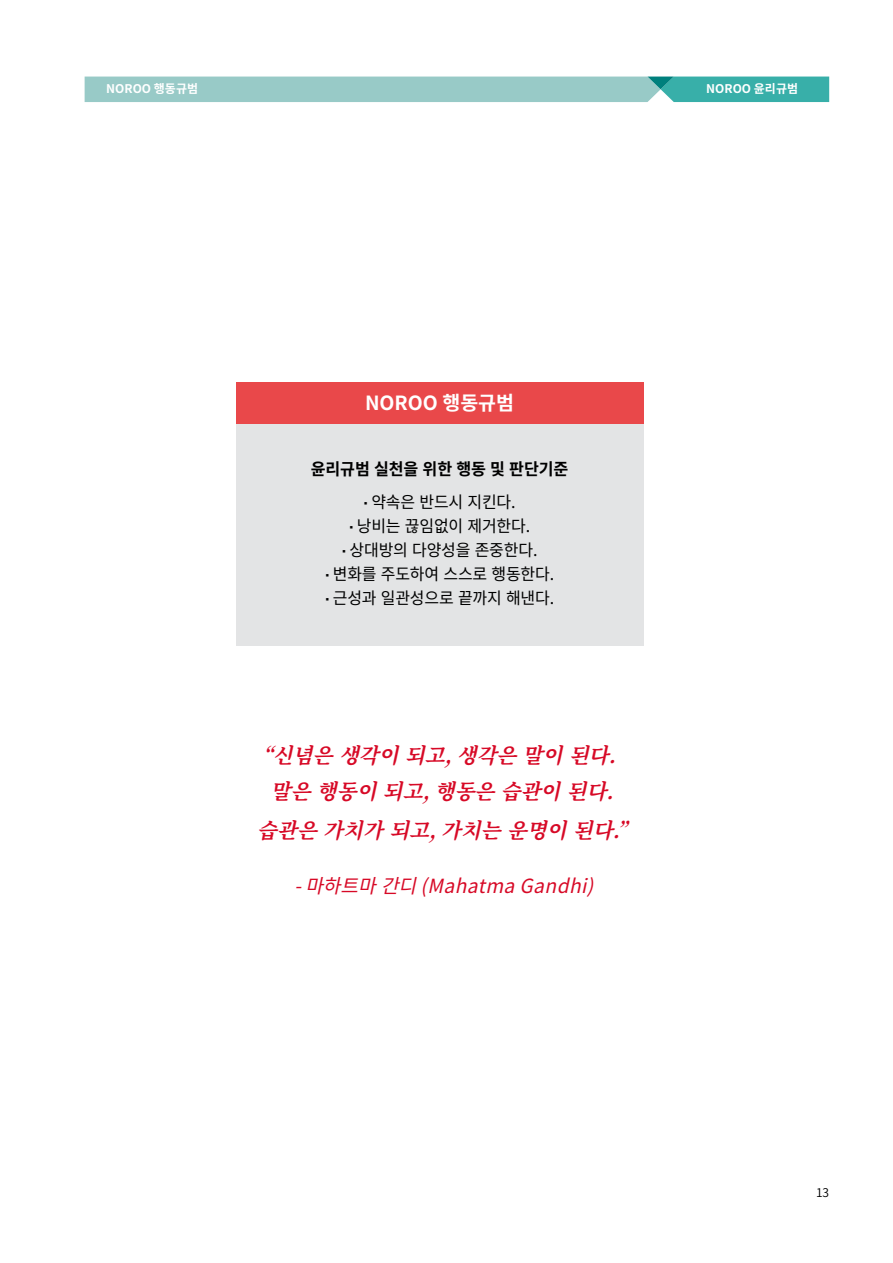
<style>
.page{position:relative;width:893px;height:1263px;background:#fff}
.page>*{position:absolute;margin:0;border:0;box-sizing:border-box;transform-origin:0 0}
.t1{font:italic 700 21px/36px "Noto Serif CJ Kkr";color:#d70926;text-align:center}
.t2{font:italic 19.5px "Noto Sans CJ Kkr";color:#d70926}
.t3{font:700 19.5px "Noto Sans CJ Kkr";color:#fff}
.t4{font:16.5px/24px "Noto Sans CJ Kkr";letter-spacing:-.01em;color:#000;text-align:center}
.t5{font:700 16.5px/33px "Noto Sans CJ Kkr";letter-spacing:-.01em;color:#000;text-align:center}
.t6{font:700 12px "Noto Sans CJ Kkr";color:#fff}
.t7{font:600 12px "Noto Sans CJ Kkr";color:#000}
.s1{font-family:"DIN Pro"}
.s2{font-weight:400}
.s3{font-family:"DIN Pro";font-weight:700}
</style>
<div class="page">
<svg style="left:85px;top:77px;width:744px;height:25px;background:#82c4c0"></svg>
<div style="left:236px;top:382px;width:407px;height:42px;background:#e9484a"></div>
<div style="left:236px;top:424px;width:407px;height:222px;background:#e3e4e5"></div>
<p class="t6" style="left:106px;top:82px;width:93px">NOROO 행동규범</p>
<p class="t6" style="left:706px;top:82px;width:93px">NOROO 윤리규범</p>
<p class="t3" style="left:365px;top:392px;width:151px">NOROO 행동규범</p>
<p class="t5" style="left:311px;top:453px;width:259px">윤리규범 실천을 위한 행동 및 판단기준 <span class="s1">∧</span> <span class="s2">약속은 반드시 지킨다.</span></p>
<p class="t4" style="left:325px;top:514px;width:231px"><span class="s3">∧</span> 낭비는 끊임없이 제거한다.<br><span class="s3">∧</span> 상대방의 다양성을 존중한다.<br><span class="s3">∧</span> 변화를 주도하여 스스로 행동한다. <span class="s3">∧</span> 근성과 일관성으로 끝까지 해낸다.</p>
<p class="t1" style="left:263px;top:737px;width:366px">“신념은생각이되고,생각은말이된다. 말은행동이되고,행동은습관이된다.</p>
<p class="t1" style="left:257px;top:812px;width:384px">습관은가치가되고,가치는운명이된다.”</p>
<p class="t2" style="left:294px;top:875px;width:312px">-마하트마간디(MahatmaGandhi)</p>
<p class="t7" style="left:816px;top:1186px;width:15px">13</p>
</div>
